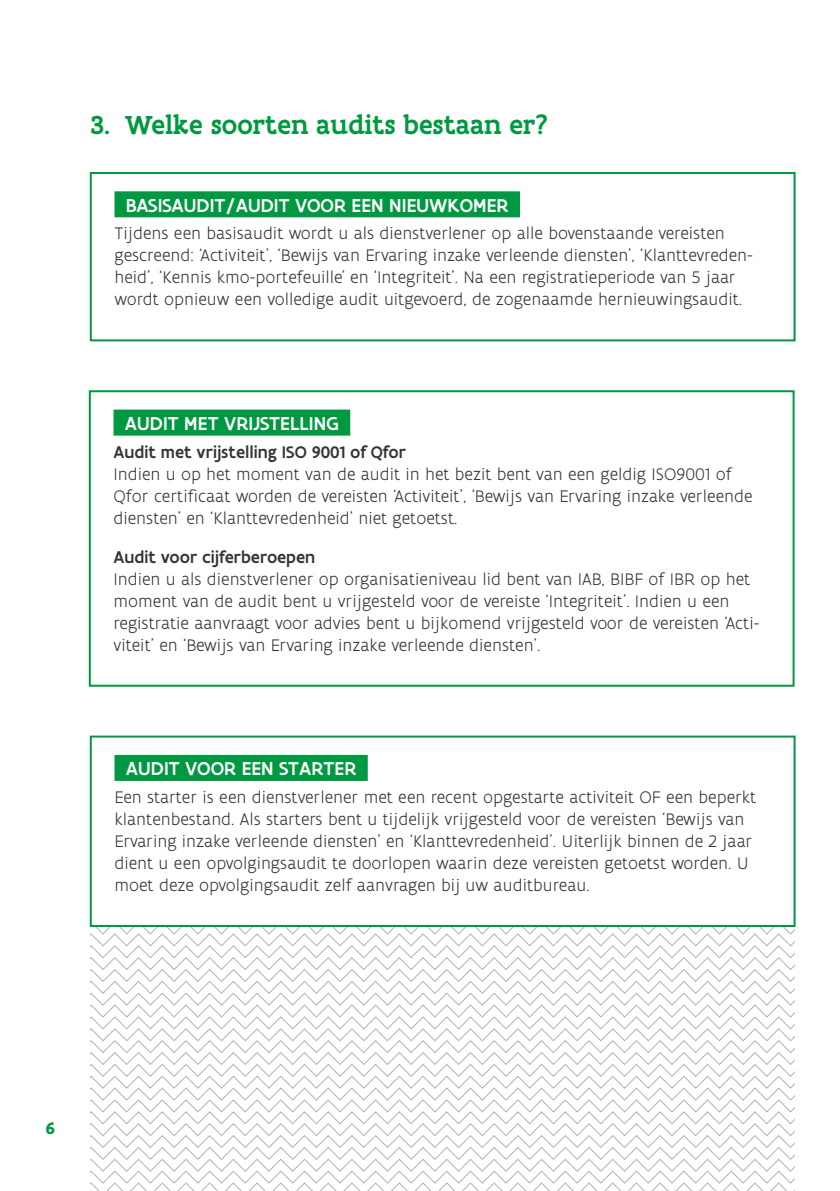
<style>
.page{position:relative;width:840px;height:1191px;background:#fff}
.page>*{position:absolute;margin:0;border:0;box-sizing:border-box;transform-origin:0 0}
.Titel3{font:500 28px "Flanders Art Serif";color:#009941}
.Quote_met_achtergron{font:500 20px "Flanders Art Sans";letter-spacing:.005em;color:#fff}
.t1{font:300 18px/22px "Flanders Art Sans";color:#373636}
.Tussentiteltje{font:500 18px "Flanders Art Sans";color:#373636}
.t2{font:700 18px "Flanders Art Sans";color:#009941}
</style>
<div class="page">
<div style="left:114px;top:191px;width:405px;height:26px;background:#009941"></div>
<div style="left:90px;top:172px;width:705px;height:169px;border:2px solid #009941"></div>
<div style="left:113px;top:409px;width:237px;height:26px;background:#009941"></div>
<div style="left:89px;top:390px;width:705px;height:296px;border:2px solid #009941"></div>
<div style="left:114px;top:755px;width:253px;height:26px;background:#009941"></div>
<div style="left:90px;top:735px;width:705px;height:192px;border:2px solid #009941"></div>
<svg style="left:90px;top:927px;width:704px;height:264px"></svg>
<h3 class="Titel3" style="left:91px;top:107px;width:458px">3. Welke soorten audits bestaan er?</h3>
<p class="Quote_met_achtergron" style="left:126px;top:193px;width:384px">BASISAUDIT/AUDIT VOOR EEN NIEUWKOMER</p>
<p class="t1" style="left:114px;top:223px;width:639px">Tijdens een basisaudit wordt u als dienstverlener op alle bovenstaande vereisten gescreend: ‘Activiteit’, ‘Bewijs van Ervaring inzake verleende diensten’, ‘Klanttevreden&shy;heid’, ‘Kennis kmo-portefeuille’ en ‘Integriteit’. Na een registratieperiode van 5 jaar wordt opnieuw een volledige audit uitgevoerd, de zogenaamde hernieuwingsaudit.</p>
<p class="Quote_met_achtergron" style="left:125px;top:411px;width:215px">AUDIT MET VRIJSTELLING</p>
<p class="Tussentiteltje" style="left:113px;top:440px;width:294px">Audit met vrijstelling ISO 9001 of Qfor</p>
<p class="t1" style="left:113px;top:463px;width:640px">Indien u op het moment van de audit in het bezit bent van een geldig ISO9001 of<br>Qfor certificaat worden de vereisten ‘Activiteit’, ‘Bewijs van Ervaring inzake verleende diensten’ en ‘Klanttevredenheid’ niet getoetst.</p>
<p class="Tussentiteltje" style="left:113px;top:545px;width:203px">Audit voor cijferberoepen</p>
<p class="t1" style="left:113px;top:568px;width:647px">Indien u als dienstverlener op organisatieniveau lid bent van IAB, BIBF of IBR op het moment van de audit bent u vrijgesteld voor de vereiste ‘Integriteit’. Indien u een registratie aanvraagt voor advies bent u bijkomend vrijgesteld voor de vereisten ‘Acti&shy;viteit’ en ‘Bewijs van Ervaring inzake verleende diensten’.</p>
<p class="Quote_met_achtergron" style="left:126px;top:756px;width:232px">AUDIT VOOR EEN STARTER</p>
<p class="t1" style="left:114px;top:786px;width:643px">Een starter is een dienstverlener met een recent opgestarte activiteit OF een beperkt klantenbestand. Als starters bent u tijdelijk vrijgesteld voor de vereisten ‘Bewijs van Ervaring inzake verleende diensten’ en ‘Klanttevredenheid’. Uiterlijk binnen de 2 jaar dient u een opvolgingsaudit te doorlopen waarin deze vereisten getoetst worden. U moet deze opvolgingsaudit zelf aanvragen bij uw auditbureau.</p>
<p class="t2" style="left:45px;top:1117px;width:11px">6</p>
</div>
